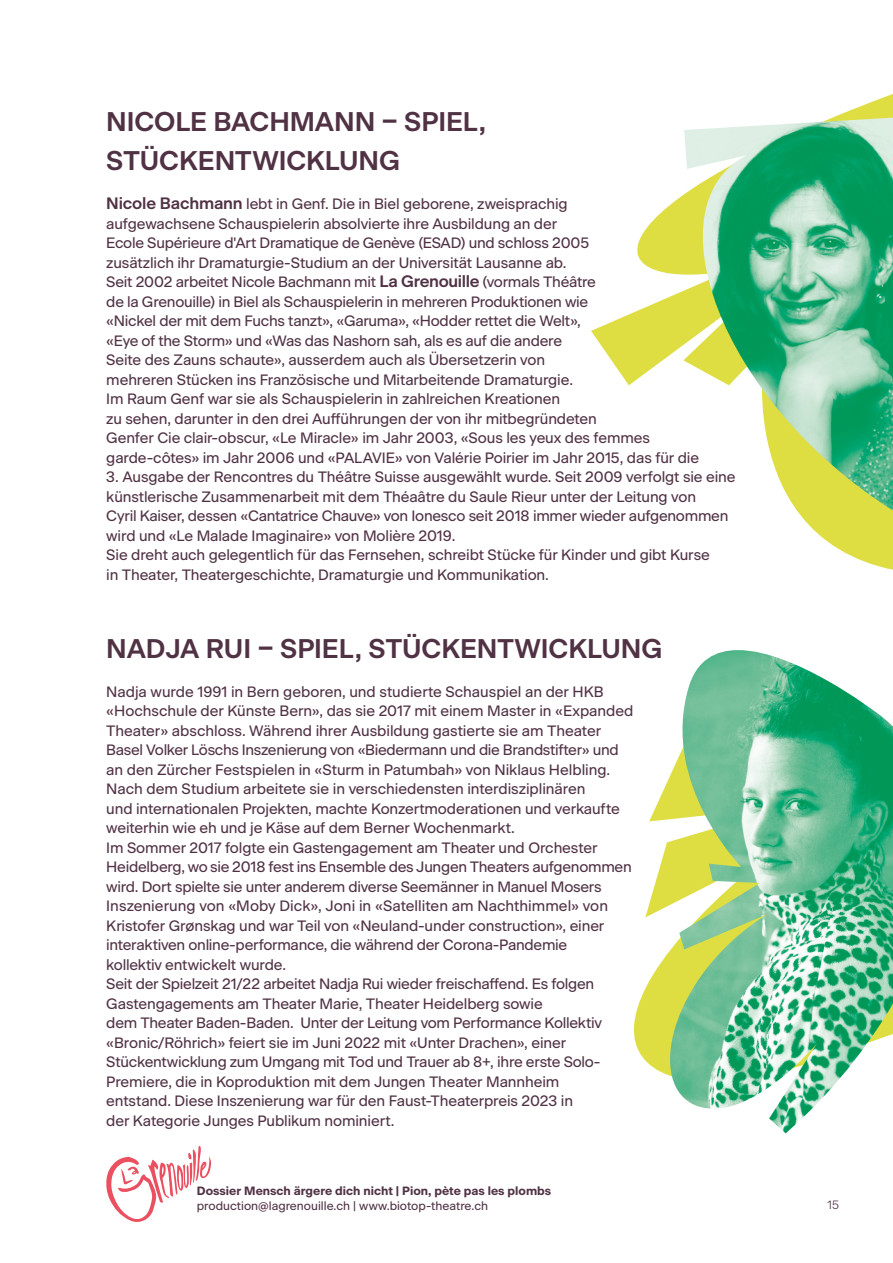
<style>
.page{position:relative;width:893px;height:1263px;background:#fff}
.page>*{position:absolute;margin:0;border:0;box-sizing:border-box;transform-origin:0 0}
.t1{font:600 27px/39px "Beausite Classic";letter-spacing:-.005em;color:#503244}
.t2{font:15px/19.5px "Beausite Classic";letter-spacing:-.01em;color:#503244}
.t3{font:700 12px "Beausite Classic";color:#503244}
.t4{font:12px "Beausite Classic";color:#503244}
.t5{font:300 12px "Beausite Classic";color:#503244}
.s1{font-weight:600;font-size:16.5px}
</style>
<div class="page">
<img style="left:645px;top:650px;width:248px;height:483px">
<svg style="left:106px;top:1146px;width:105px;height:76px"></svg>
<svg style="left:591px;top:94px;width:302px;height:476px"></svg>
<img style="left:680px;top:118px;width:213px;height:392px">
<h1 class="t1" style="left:106px;top:100px;width:381px">NICOLE BACHMANN – SPIEL,<br>STÜCKENTWICKLUNG</h1>
<p class="t2" style="left:106px;top:193px;width:594px"><span class="s1">Nicole Bachmann</span> lebt in Genf. Die in Biel geborene, zweisprachig<br>aufgewachsene Schauspielerin absolvierte ihre Ausbildung an der<br>Ecole Supérieure d'Art Dramatique de Genève (ESAD) und schloss 2005<br>zusätzlich ihr Dramaturgie-Studium an der Universität Lausanne ab.<br>Seit 2002 arbeitet Nicole Bachmann mit <span class="s1">La Grenouille</span> (vormals Théâtre<br>de la Grenouille) in Biel als Schauspielerin in mehreren Produktionen wie<br>«Nickel der mit dem Fuchs tanzt», «Garuma», «Hodder rettet die Welt»,<br>«Eye of the Storm» und «Was das Nashorn sah, als es auf die andere<br>Seite des Zauns schaute», ausserdem auch als Übersetzerin von<br>mehreren Stücken ins Französische und Mitarbeitende Dramaturgie.<br>Im Raum Genf war sie als Schauspielerin in zahlreichen Kreationen<br>zu sehen, darunter in den drei Aufführungen der von ihr mitbegründeten<br>Genfer Cie clair-obscur, «Le Miracle» im Jahr 2003, «Sous les yeux des femmes garde-côtes» im Jahr 2006 und «PALAVIE» von Valérie Poirier im Jahr 2015, das für die</p>
<p class="t2" style="left:106px;top:466px;width:631px">3. Ausgabe der Rencontres du Théâtre Suisse ausgewählt wurde. Seit 2009 verfolgt sie eine künstlerische Zusammenarbeit mit dem Théaâtre du Saule Rieur unter der Leitung von<br>Cyril Kaiser, dessen «Cantatrice Chauve» von Ionesco seit 2018 immer wieder aufgenommen wird und «Le Malade Imaginaire» von Molière 2019.<br>Sie dreht auch gelegentlich für das Fernsehen, schreibt Stücke für Kinder und gibt Kurse<br>in Theater, Theatergeschichte, Dramaturgie und Kommunikation.</p>
<h1 class="t1" style="left:106px;top:627px;width:558px">NADJA RUI – SPIEL, STÜCKENTWICKLUNG</h1>
<p class="t2" style="left:106px;top:680px;width:529px">Nadja wurde 1991 in Bern geboren, und studierte Schauspiel an der HKB «Hochschule der Künste Bern», das sie 2017 mit einem Master in «Expanded Theater» abschloss. Während ihrer Ausbildung gastierte sie am Theater Basel Volker Löschs Inszenierung von «Biedermann und die Brandstifter» und an den Zürcher Festspielen in «Sturm in Patumbah» von Niklaus Helbling.<br>Nach dem Studium arbeitete sie in verschiedensten interdisziplinären<br>und internationalen Projekten, machte Konzertmoderationen und verkaufte weiterhin wie eh und je Käse auf dem Berner Wochenmarkt.<br>Im Sommer 2017 folgte ein Gastengagement am Theater und Orchester Heidelberg, wo sie 2018 fest ins Ensemble des Jungen Theaters aufgenommen wird. Dort spielte sie unter anderem diverse Seemänner in Manuel Mosers Inszenierung von «Moby Dick», Joni in «Satelliten am Nachthimmel» von Kristofer Grønskag und war Teil von «Neuland-under construction», einer interaktiven online-performance, die während der Corona-Pandemie<br>kollektiv entwickelt wurde.<br>Seit der Spielzeit 21/22 arbeitet Nadja Rui wieder freischaffend. Es folgen Gastengagements am Theater Marie, Theater Heidelberg sowie<br>dem Theater Baden-Baden. Unter der Leitung vom Performance Kollektiv «Bronic/Röhrich» feiert sie im Juni 2022 mit «Unter Drachen», einer Stückentwicklung zum Umgang mit Tod und Trauer ab 8+, ihre erste Solo-Premiere, die in Koproduktion mit dem Jungen Theater Mannheim<br>entstand. Diese Inszenierung war für den Faust-Theaterpreis 2023 in<br>der Kategorie Junges Publikum nominiert.</p>
<p class="t3" style="left:197px;top:1182px;width:356px">Dossier Mensch ärgere dich nicht | Pion, pète pas les plombs</p>
<p class="t4" style="left:197px;top:1196px;width:293px">production@lagrenouille.ch | www.biotop-theatre.ch</p>
<p class="t5" style="left:827px;top:1196px;width:13px">15</p>
</div>
